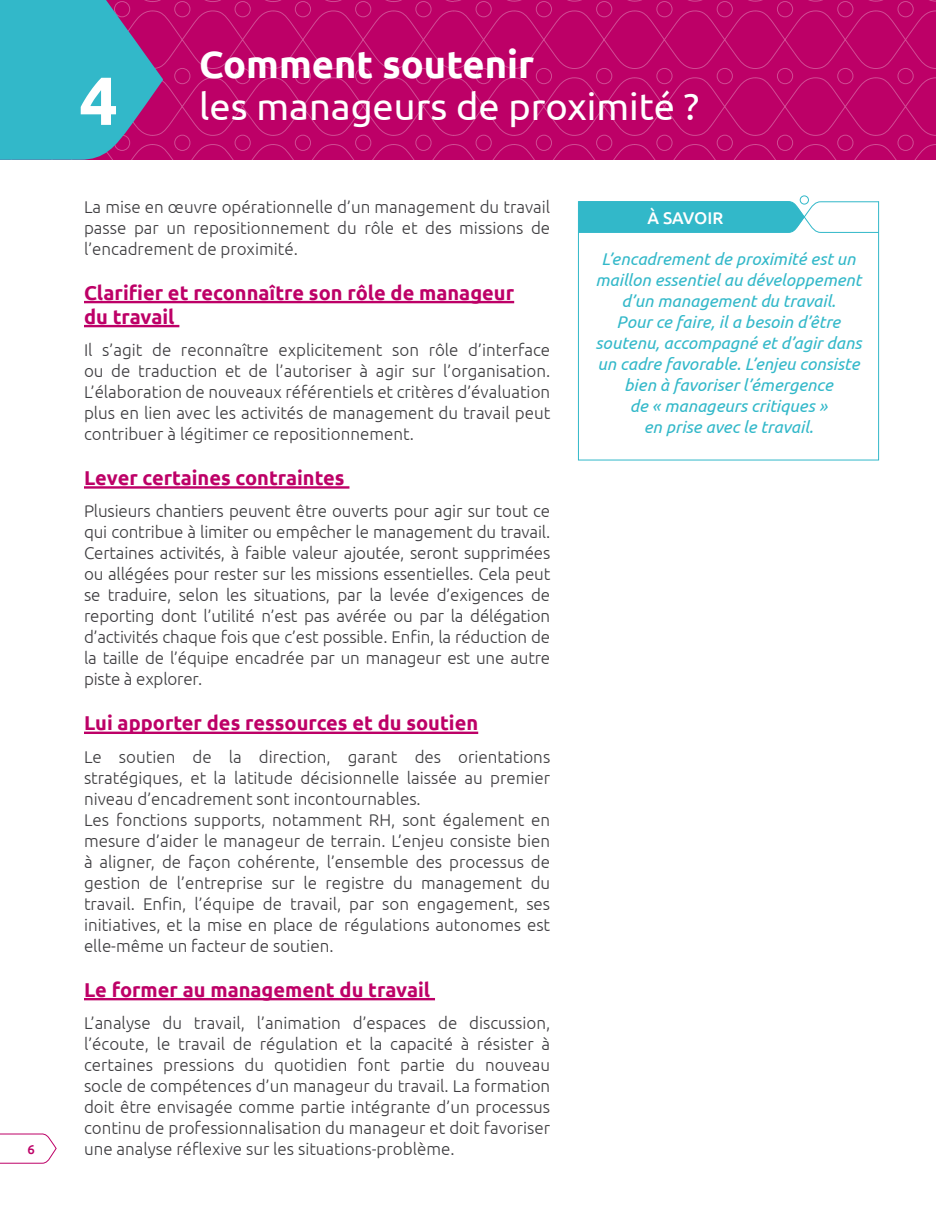
<style>
.page{position:relative;width:936px;height:1219px;background:#fff}
.page>*{position:absolute;margin:0;border:0;box-sizing:border-box;transform-origin:0 0}
.t1{font:700 68px "Ubuntu";color:#fff}
.t2{font:38px "Ubuntu";color:#fff}
.t3{font:700 38px "Ubuntu";color:#fff}
.t4{font:700 20px/24px "Ubuntu";color:#bd0067}
.t5{font:300 17px/21px "Ubuntu";color:#3e3d40;text-align:justify}
.t6{font:italic 17px/21px "Ubuntu";color:#32b8c9;text-align:center}
.t7{font:500 17px "Ubuntu";color:#fff}
.t8{font:500 13px "Ubuntu";color:#bd0067}
</style>
<div class="page">
<svg style="left:0;top:1133px;width:57px;height:31px"></svg>
<hr style="left:84px;top:301px;width:430px;height:2px;background:#bd0067">
<hr style="left:84px;top:325px;width:95px;height:2px;background:#bd0067">
<hr style="left:84px;top:486px;width:265px;height:3px;background:#bd0067">
<hr style="left:84px;top:732px;width:394px;height:2px;background:#bd0067">
<hr style="left:84px;top:998px;width:351px;height:2px;background:#bd0067">
<svg style="left:577px;top:195px;width:300px;height:38px"></svg>
<div style="left:578px;top:201px;width:301px;height:259px;border:1px solid #32b8c9"></div>
<svg style="left:0;top:0;width:935px;height:160px;background:#a91e77"></svg>
<p class="t8" style="left:28px;top:1141px;width:9px">6</p>
<h1 class="t1" style="left:79px;top:59px;width:40px">4</h1>
<h2 class="t3" style="left:199px;top:41px;width:336px">Comment soutenir</h2>
<h2 class="t2" style="left:199px;top:83px;width:501px">les manageurs de proximité ?</h2>
<p class="t5" style="left:84px;top:196px;width:467px">La mise en œuvre opérationnelle d’un management du travail passe par un repositionnement du rôle et des missions de l’encadrement de proximité.</p>
<p class="t4" style="left:84px;top:280px;width:431px">Clarifier et reconnaître son rôle de manageur du travail</p>
<p class="t5" style="left:84px;top:339px;width:467px">Il s’agit de reconnaître explicitement son rôle d’interface ou de traduction et de l’autoriser à agir sur l’organisation.<br>L’élaboration de nouveaux référentiels et critères d’évaluation plus en lien avec les activités de management du travail peut contribuer à légitimer ce repositionnement.</p>
<p class="t4" style="left:84px;top:466px;width:262px">Lever certaines contraintes</p>
<p class="t5" style="left:84px;top:500px;width:468px">Plusieurs chantiers peuvent être ouverts pour agir sur tout ce qui contribue à limiter ou empêcher le management du travail.<br>Certaines activités, à faible valeur ajoutée, seront supprimées ou allégées pour rester sur les missions essentielles. Cela peut se traduire, selon les situations, par la levée d’exigences de reporting dont l’utilité n’est pas avérée ou par la délégation d’activités chaque fois que c’est possible. Enfin, la réduction de la taille de l’équipe encadrée par un manageur est une autre piste à explorer.</p>
<p class="t4" style="left:84px;top:711px;width:395px">Lui apporter des ressources et du soutien</p>
<p class="t5" style="left:84px;top:746px;width:468px;text-align:left">Le soutien de la direction, garant des orientations stratégiques, et la latitude décisionnelle laissée au premier niveau d’encadrement sont incontournables.<br>Les fonctions supports, notamment RH, sont également en mesure d’aider le manageur de terrain. L’enjeu consiste bien à aligner, de façon cohérente, l’ensemble des processus de gestion de l’entreprise sur le registre du management du travail. Enfin, l’équipe de travail, par son engagement, ses initiatives, et la mise en place de régulations autonomes est elle-même un facteur de soutien.</p>
<p class="t4" style="left:84px;top:977px;width:348px">Le former au management du travail</p>
<p class="t5" style="left:84px;top:1012px;width:468px">L’analyse du travail, l’animation d’espaces de discussion, l’écoute, le travail de régulation et la capacité à résister à certaines pressions du quotidien font partie du nouveau socle de compétences d’un manageur du travail. La formation doit être envisagée comme partie intégrante d’un processus continu de professionnalisation du manageur et doit favoriser une analyse réflexive sur les situations-problème.</p>
<p class="t7" style="left:647px;top:207px;width:77px">À SAVOIR</p>
<p class="t6" style="left:595px;top:248px;width:267px">L’encadrement de proximité est un maillon essentiel au développement d’un management du travail.<br>Pour ce faire, il a besoin d’être soutenu, accompagné et d’agir dans un cadre favorable. L’enjeu consiste bien à favoriser l’émergence<br>de « manageurs critiques »<br>en prise avec le travail.</p>
</div>
